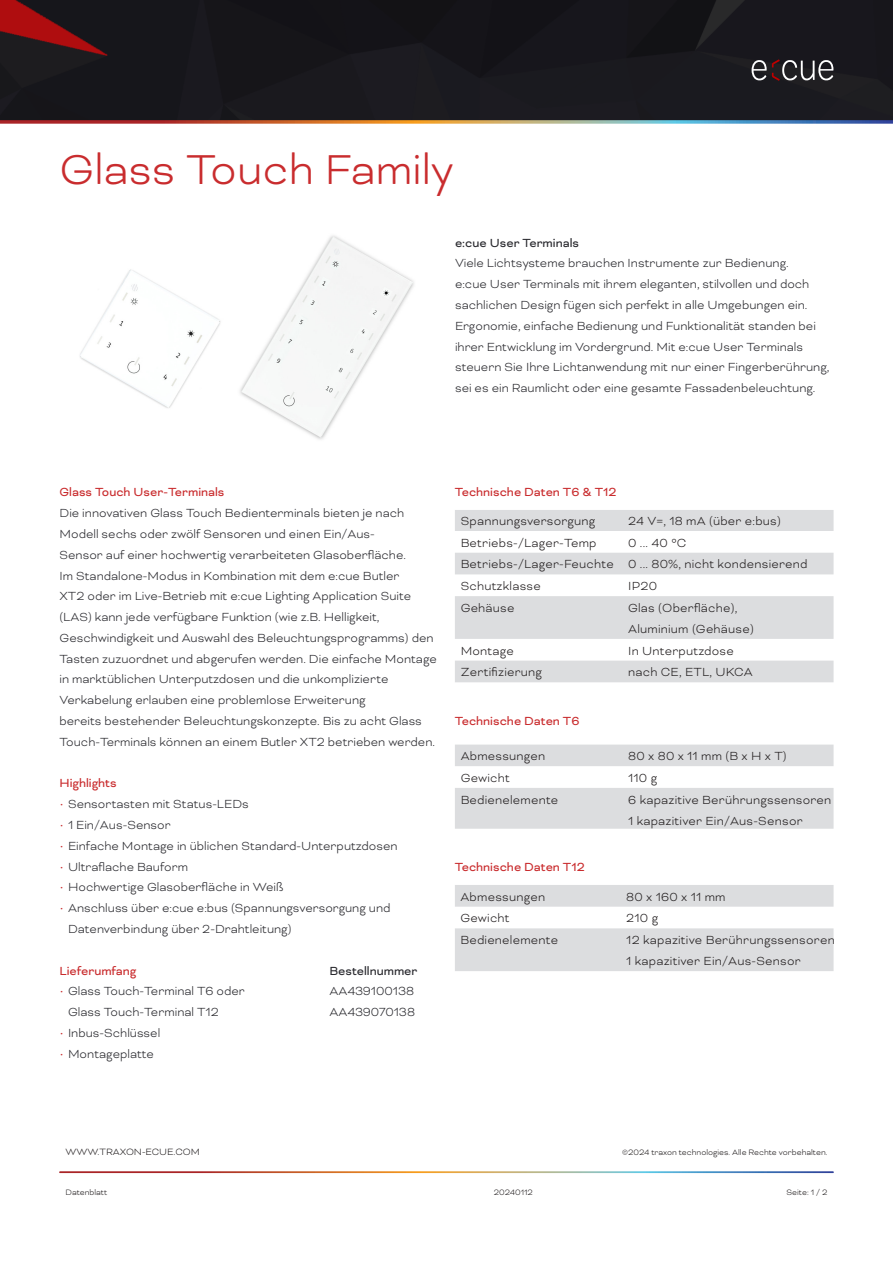
<style>
.page{position:relative;width:893px;height:1263px;background:#fff}
.page>*{position:absolute;margin:0;border:0;box-sizing:border-box;transform-origin:0 0}
.t1{font:300 48px "Bicyclette";color:#c92c2e}
.Text__Introductions_Black_Spec_DE{font:300 13.5px/20.9px "Bicyclette";color:#2a2a2f}
.t2{font:300 13.5px/21px "Bicyclette";letter-spacing:.015em;color:#231f20}
.Header_Spec_red_DE{font:13.5px "Bicyclette";color:#c92c2e}
.Header_Spec_red_DE-2{font:13.5px "Bicyclette";color:#2a2a2f}
.t3{font:300 10.5px "Bicyclette";color:#231f20}
.t4{font:300 9px "Bicyclette";color:#231f20}
.s1{color:#c92c2e}
</style>
<div class="page">
<div style="left:0;top:0;width:893px;height:120px;background:#18161c"></div>
<svg style="left:752px;top:60px;width:81px;height:20px;background:#555053"></svg>
<svg style="left:455px;top:510px;width:378px;height:172px;fill:#dcdddf"></svg>
<svg style="left:455px;top:744px;width:378px;height:85px"></svg>
<svg style="left:455px;top:885px;width:378px;height:86px"></svg>
<img style="left:80px;top:269px;width:141px;height:139px">
<img style="left:240px;top:235px;width:174px;height:205px">
<h1 class="t1" style="left:60px;top:142px;width:396px">Glass Touch Family</h1>
<p class="Header_Spec_red_DE-2" style="left:455px;top:235px;width:126px">e:cue User Terminals</p>
<p class="Text__Introductions_Black_Spec_DE" style="left:455px;top:253px;width:376px">Viele Lichtsysteme brauchen Instrumente zur Bedienung.<br>e:cue User Terminals mit ihrem eleganten, stilvollen und doch sachlichen Design fügen sich perfekt in alle Umgebungen ein.<br>Ergonomie, einfache Bedienung und Funktionalität standen bei ihrer Entwicklung im Vordergrund. Mit e:cue User Terminals steuern Sie Ihre Lichtanwendung mit nur einer Fingerberührung, sei es ein Raumlicht oder eine gesamte Fassadenbeleuchtung.</p>
<p class="Header_Spec_red_DE" style="left:60px;top:484px;width:166px">Glass Touch User-Terminals</p>
<p class="Text__Introductions_Black_Spec_DE" style="left:60px;top:502px;width:379px">Die innovativen Glass Touch Bedienterminals bieten je nach Modell sechs oder zwölf Sensoren und einen Ein/Aus-<br>Sensor auf einer hochwertig verarbeiteten Glasoberfläche.<br>Im Standalone-Modus in Kombination mit dem e:cue Butler<br>XT2 oder im Live-Betrieb mit e:cue Lighting Application Suite (LAS) kann jede verfügbare Funktion (wie z.B. Helligkeit, Geschwindigkeit und Auswahl des Beleuchtungsprogramms) den Tasten zuzuordnet und abgerufen werden. Die einfache Montage in marktüblichen Unterputzdosen und die unkomplizierte Verkabelung erlauben eine problemlose Erweiterung<br>bereits bestehender Beleuchtungskonzepte. Bis zu acht Glass Touch-Terminals können an einem Butler XT2 betrieben werden.</p>
<p class="Header_Spec_red_DE" style="left:60px;top:776px;width:59px">Highlights</p>
<p class="Text__Introductions_Black_Spec_DE" style="left:60px;top:794px;width:191px"><span class="s1">•</span> Sensortasten mit Status-LEDs</p>
<p class="Text__Introductions_Black_Spec_DE" style="left:60px;top:814px;width:113px"><span class="s1">•</span> 1 Ein/Aus-Sensor</p>
<p class="Text__Introductions_Black_Spec_DE" style="left:60px;top:835px;width:340px"><span class="s1">•</span> Einfache Montage in üblichen Standard-Unterputzdosen</p>
<p class="Text__Introductions_Black_Spec_DE" style="left:60px;top:856px;width:130px"><span class="s1">•</span> Ultraflache Bauform</p>
<p class="Text__Introductions_Black_Spec_DE" style="left:60px;top:877px;width:226px"><span class="s1">•</span> Hochwertige Glasoberfläche in Weiß</p>
<p class="Text__Introductions_Black_Spec_DE" style="left:68px;top:898px;width:324px;text-indent:-9px"><span class="s1">•</span> Anschluss über e:cue e:bus (Spannungsversorgung und<br>Datenverbindung über 2-Drahtleitung)</p>
<p class="Header_Spec_red_DE" style="left:60px;top:963px;width:78px">Lieferumfang</p>
<p class="Header_Spec_red_DE-2" style="left:330px;top:963px;width:89px">Bestellnummer</p>
<p class="Text__Introductions_Black_Spec_DE" style="left:60px;top:981px;width:187px"><span class="s1">•</span> Glass Touch-Terminal T6 oder</p>
<p class="Text__Introductions_Black_Spec_DE" style="left:330px;top:981px;width:86px">AA439100138</p>
<p class="Text__Introductions_Black_Spec_DE" style="left:68px;top:1002px;width:152px">Glass Touch-Terminal T12</p>
<p class="Text__Introductions_Black_Spec_DE" style="left:330px;top:1002px;width:87px">AA439070138</p>
<p class="Text__Introductions_Black_Spec_DE" style="left:60px;top:1022px;width:102px"><span class="s1">•</span> Inbus-Schlüssel</p>
<p class="Text__Introductions_Black_Spec_DE" style="left:60px;top:1043px;width:96px"><span class="s1">•</span> Montageplatte</p>
<p class="Header_Spec_red_DE" style="left:455px;top:484px;width:163px">Technische Daten T6 &amp; T12</p>
<p class="t2" style="left:461px;top:510px;width:136px">Spannungsversorgung</p>
<p class="t2" style="left:628px;top:510px;width:154px">24 V=, 18 mA (über e:bus)</p>
<p class="t2" style="left:461px;top:532px;width:137px">Betriebs-/Lager-Temp</p>
<p class="t2" style="left:461px;top:532px;width:348px;line-height:21.8px;text-indent:168px">0 ... 40 °C<br>Betriebs-/Lager-Feuchte 0 ... 80%, nicht kondensierend<br>Schutzklasse</p>
<p class="t2" style="left:628px;top:575px;width:30px">IP20</p>
<p class="t2" style="left:461px;top:597px;width:55px">Gehäuse</p>
<p class="t2" style="left:628px;top:597px;width:127px">Glas (Oberfläche),<br>Aluminium (Gehäuse)</p>
<p class="t2" style="left:461px;top:640px;width:55px">Montage</p>
<p class="t2" style="left:628px;top:640px;width:107px">In Unterputzdose</p>
<p class="t2" style="left:461px;top:662px;width:83px">Zertifizierung</p>
<p class="t2" style="left:628px;top:662px;width:126px">nach CE, ETL, UKCA</p>
<p class="Header_Spec_red_DE" style="left:455px;top:713px;width:126px">Technische Daten T6</p>
<p class="t2" style="left:461px;top:745px;width:86px">Abmessungen</p>
<p class="t2" style="left:628px;top:745px;width:160px">80 x 80 x 11 mm (B x H x T)</p>
<p class="t2" style="left:461px;top:767px;width:51px">Gewicht</p>
<p class="t2" style="left:628px;top:767px;width:30px">110 g</p>
<p class="t2" style="left:461px;top:789px;width:99px">Bedienelemente</p>
<p class="t2" style="left:628px;top:789px;width:205px">6 kapazitive Berührungssensoren<br>1 kapazitiver Ein/Aus-Sensor</p>
<p class="Header_Spec_red_DE" style="left:455px;top:859px;width:132px">Technische Daten T12</p>
<p class="t2" style="left:460px;top:886px;width:86px">Abmessungen</p>
<p class="t2" style="left:626px;top:886px;width:101px">80 x 160 x 11 mm</p>
<p class="t2" style="left:460px;top:908px;width:51px">Gewicht</p>
<p class="t2" style="left:626px;top:908px;width:33px">210 g</p>
<p class="t2" style="left:460px;top:929px;width:99px">Bedienelemente</p>
<p class="t2" style="left:626px;top:929px;width:210px">12 kapazitive Berührungssensoren<br>1 kapazitiver Ein/Aus-Sensor</p>
<p class="t3" style="left:66px;top:1146px;width:136px">WWW.TRAXON-ECUE.COM</p>
<p class="t4" style="left:622px;top:1147px;width:207px">©2024 traxon technologies. Alle Rechte vorbehalten.</p>
<p class="t4" style="left:66px;top:1187px;width:43px">Datenblatt</p>
<p class="t4" style="left:494px;top:1187px;width:41px">20240112</p>
<p class="t4" style="left:786px;top:1187px;width:42px">Seite: 1 / 2</p>
</div>
